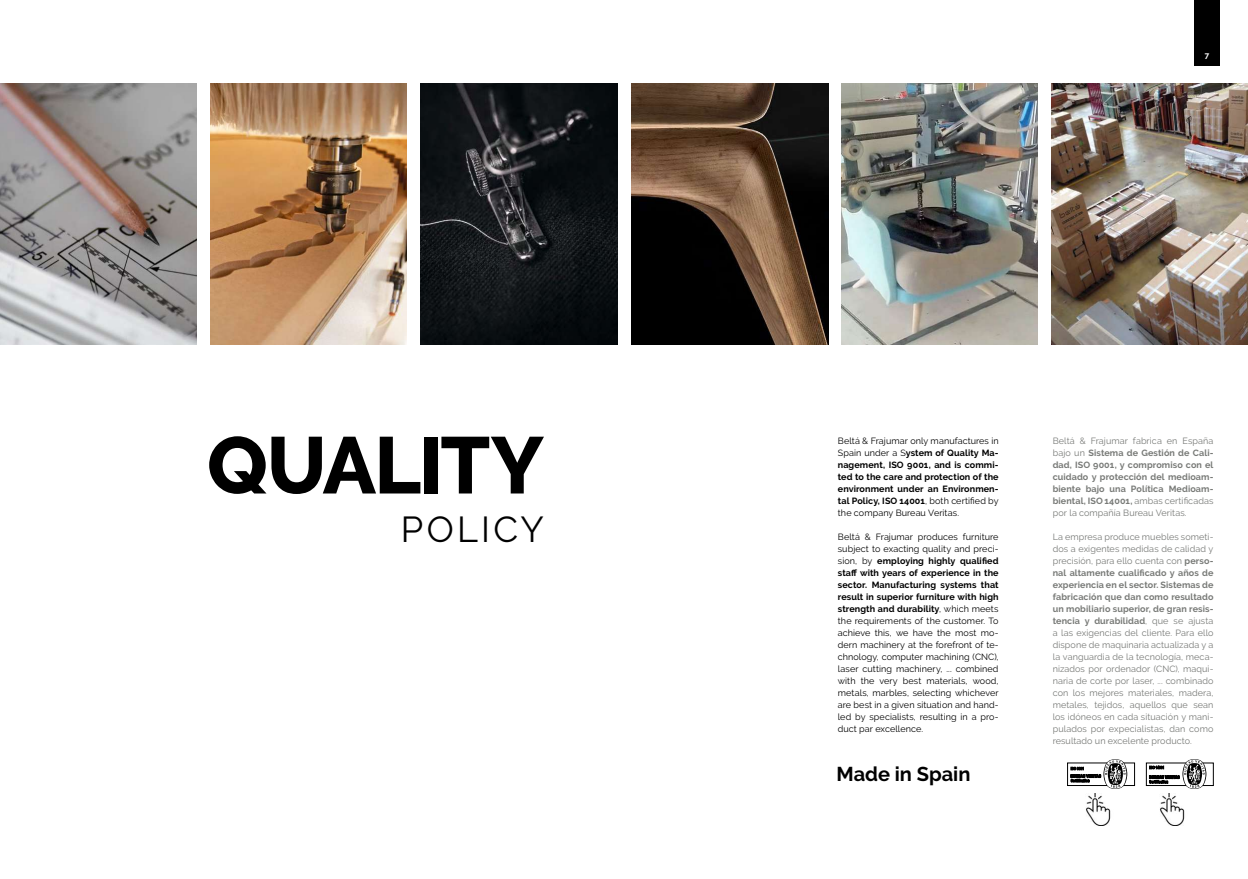
<style>
.page{position:relative;width:1248px;height:879px;background:#fff}
.page>*{position:absolute;margin:0;border:0;box-sizing:border-box;transform-origin:0 0}
.t1{font:800 80px "Raleway";letter-spacing:-.025em;color:#000}
.t2{font:36px "Raleway";letter-spacing:.09em;color:#000}
.t3{font:700 20px "Raleway";color:#000}
.t4{font:9px/12px "Raleway";letter-spacing:.01em;color:#787a77;text-align:justify}
.t5{font:9px/12px "Raleway";letter-spacing:.01em;color:#000;text-align:justify}
.t6{font:700 9px/12px "Raleway";letter-spacing:.01em;color:#000;text-align:justify}
.t7{font:700 9px/12px "Raleway";letter-spacing:.01em;color:#787a77;text-align:justify}
.t8{font:700 8px "Raleway";color:#fff}
.s1{font-weight:400}
.s2{font-weight:700}
</style>
<div class="page">
<img style="left:0;top:84px;width:196px;height:260px">
<img style="left:421px;top:84px;width:196px;height:260px">
<img style="left:841px;top:84px;width:196px;height:260px">
<img style="left:210px;top:84px;width:196px;height:260px">
<img style="left:631px;top:84px;width:197px;height:260px">
<img style="left:1051px;top:84px;width:196px;height:260px">
<div style="left:1145px;top:763px;width:68px;height:23px;border:1px solid #000"></div>
<svg style="left:1149px;top:759px;width:57px;height:30px"></svg>
<div style="left:1067px;top:762px;width:67px;height:24px;border:1px solid #000"></div>
<svg style="left:1070px;top:759px;width:57px;height:30px"></svg>
<img style="left:1086px;top:793px;width:25px;height:32px">
<img style="left:1160px;top:793px;width:25px;height:32px">
<div style="left:1194px;top:0;width:25px;height:66px;background:#000"></div>
<h1 class="t1" style="left:207px;top:420px;width:338px">QUALITY</h1>
<h2 class="t2" style="left:401px;top:508px;width:144px">POLICY</h2>
<p class="t8" style="left:1204px;top:50px;width:6px">7</p>
<p class="t6" style="left:837px;top:434px;width:162px"><span class="s1">Beltá &amp; Frajumar only manufactures in Spain under a S</span>ystem of Quality Ma&shy;nagement, ISO 9001, and is commi&shy;ted to the care and protection of the environment under an Environmen&shy;tal Policy, ISO 14001<span class="s1">, both certified by the company Bureau Veritas.</span></p>
<p class="t5" style="left:837px;top:530px;width:162px">Beltá &amp; Frajumar produces furniture subject to exacting quality and preci&shy;sion, by <span class="s2">employing highly qualified staff with years of experience in the sector. Manufacturing systems that result in superior furniture with high strength and durability</span>, which meets the requirements of the customer. To achieve this, we have the most mo&shy;dern machinery at the forefront of te&shy;chnology, computer machining (CNC), laser cutting machinery, ... combined with the very best materials, wood, metals, marbles, selecting whichever are best in a given situation and hand&shy;led by specialists, resulting in a pro&shy;duct par excellence.</p>
<h3 class="t3" style="left:836px;top:762px;width:135px">Made in Spain</h3>
<p class="t7" style="left:1052px;top:434px;width:162px"><span class="s1">Beltá &amp; Frajumar fabrica en España bajo un</span> Sistema de Gestión de Cali&shy;dad, ISO 9001, y compromiso con el cuidado y protección del medioam&shy;biente bajo una Política Medioam&shy;biental, ISO 14001, <span class="s1">ambas certificadas por la compañía Bureau Veritas.</span></p>
<p class="t4" style="left:1052px;top:530px;width:162px">La empresa produce muebles someti&shy;dos a exigentes medidas de calidad y precisión, para ello cuenta con <span class="s2">perso&shy;nal altamente cualificado y años de experiencia en el sector. Sistemas de fabricación que dan como resultado un mobiliario superior, de gran resis&shy;tencia y durabilidad</span>, que se ajusta a las exigencias del cliente. Para ello dispone de maquinaria actualizada y a la vanguardia de la tecnología, meca&shy;nizados por ordenador (CNC), maqui&shy;naria de corte por laser, ... combinado con los mejores materiales, madera, metales, tejidos, aquellos que sean los idóneos en cada situación y mani&shy;pulados por expecialistas, dan como resultado un excelente producto.</p>
</div>
